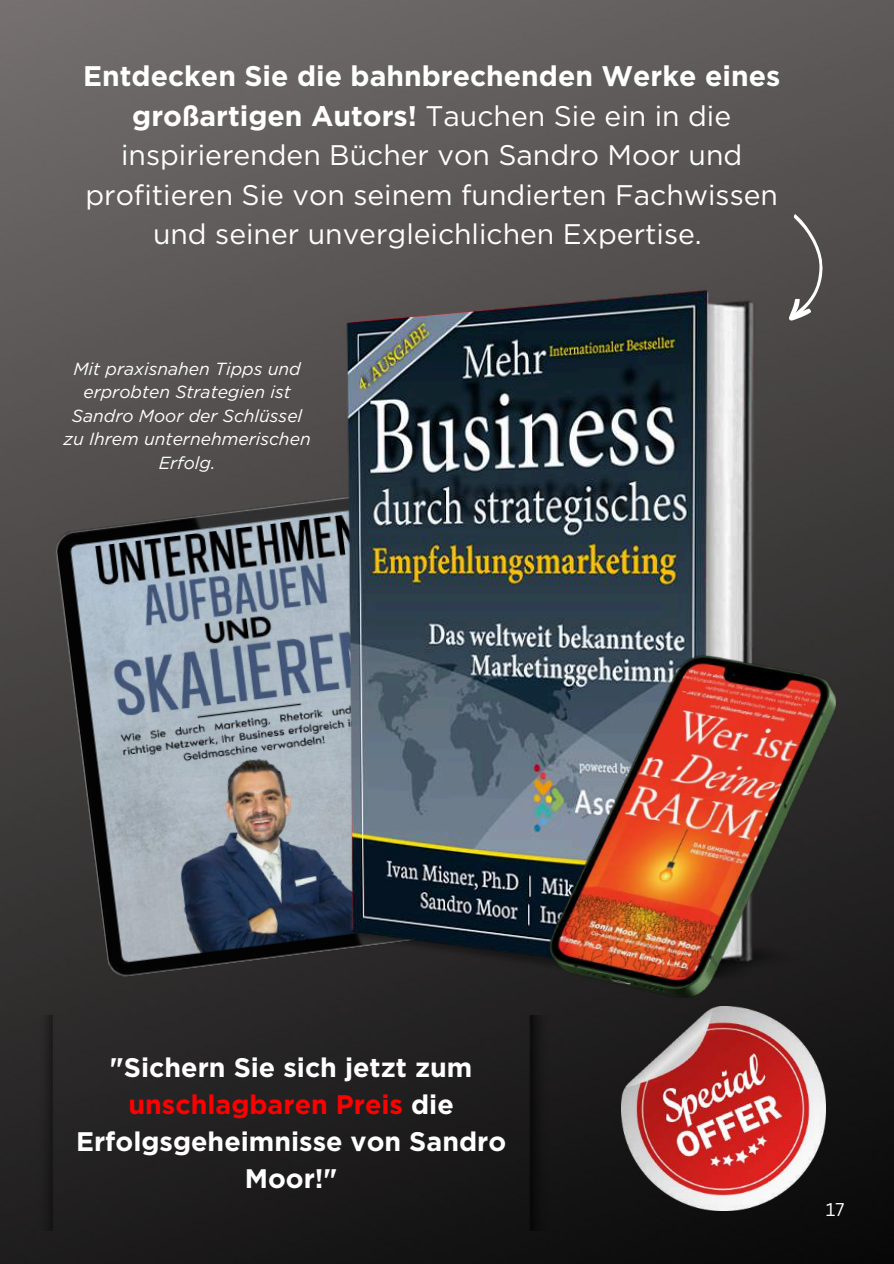
<style>
.page{position:relative;width:894px;height:1264px;background:#fff}
.page>*{position:absolute;margin:0;border:0;box-sizing:border-box;transform-origin:0 0}
.t1{font:28.35px/39.3px "Gotham";color:#fff;text-align:center}
.t2{font:700 26.85px/37.2px "Gotham";color:#fff;text-align:center}
.t3{font:18px "Canva Sans";color:#fff}
.t4{font:italic 17.55px/23.7px "Gotham";color:#fff;text-align:center}
.s1{font-weight:700}
.s2{color:#fe0000}
</style>
<div class="page">
<img style="left:0;top:0;width:893px;height:1263px">
<img style="left:53px;top:489px;width:134px;height:490px">
<img style="left:37px;top:1015px;width:512px;height:215px">
<img style="left:187px;top:241px;width:706px;height:813px">
<svg style="left:783px;top:212px;width:42px;height:109px;background:#646161"></svg>
<img style="left:545px;top:648px;width:295px;height:358px">
<img style="left:621px;top:1006px;width:204px;height:204px">
<p class="t1" style="left:83px;top:57px;width:698px"><span class="s1">Entdecken Sie die bahnbrechenden Werke eines großartigen Autors!</span> Tauchen Sie ein in die inspirierenden Bücher von Sandro Moor und profitieren Sie von seinem fundierten Fachwissen und seiner unvergleichlichen Expertise.</p>
<p class="t4" style="left:63px;top:356px;width:249px">Mit praxisnahen Tipps und erprobten Strategien ist<br>Sandro Moor der Schlüssel zu Ihrem unternehmerischen<br>Erfolg.</p>
<p class="t2" style="left:76px;top:1048px;width:431px">"Sichern Sie sich jetzt zum <span class="s2">unschlagbaren Preis</span> die<br>Erfolgsgeheimnisse von Sandro<br>Moor!"</p>
<p class="t3" style="left:825px;top:1196px;width:20px">17</p>
</div>
